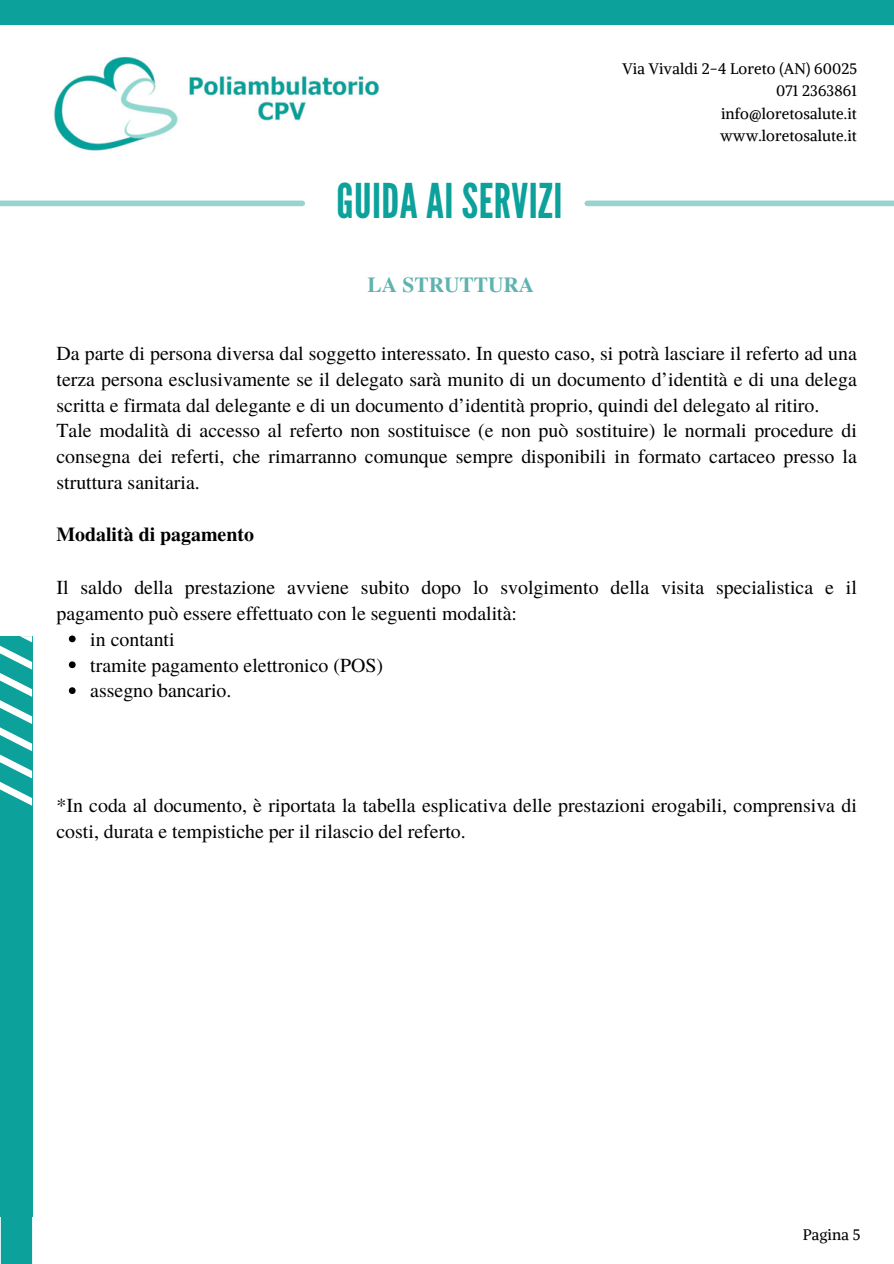
<style>
.page{position:relative;width:894px;height:1264px;background:#fff}
.page>*{position:absolute;margin:0;border:0;box-sizing:border-box;transform-origin:0 0}
.t1{font:47.85px "League Gothic";letter-spacing:.01em;color:#0ca19a}
.t2{font:700 21.3px "Te X Gyre Termes";color:#5fb3ae}
.t3{font:19.8px/25.8px "Te X Gyre Termes";color:#000}
.t4{font:700 19.8px "Te X Gyre Termes";color:#000}
.t5{font:15.15px/22.5px "Alike";letter-spacing:.01em;color:#000;text-align:right}
</style>
<div class="page">
<div style="left:0;top:0;width:893px;height:25px;background:#0ca19a"></div>
<div style="left:1px;top:636px;width:31px;height:580px;background:#0ca19a"></div>
<div style="left:1px;top:1213px;width:31px;height:50px;background:#0ca19a"></div>
<svg style="left:0;top:778px;width:32px;height:27px"></svg>
<svg style="left:0;top:751px;width:32px;height:27px"></svg>
<svg style="left:0;top:724px;width:32px;height:27px"></svg>
<svg style="left:0;top:697px;width:32px;height:27px"></svg>
<svg style="left:0;top:669px;width:32px;height:28px"></svg>
<svg style="left:0;top:636px;width:32px;height:33px"></svg>
<svg style="left:20px;top:636px;width:12px;height:6px"></svg>
<img style="left:53px;top:56px;width:327px;height:95px">
<div style="left:0;top:200px;width:302px;height:6px;background:#97d4ce"></div>
<div style="left:587px;top:200px;width:306px;height:6px;background:#97d4ce"></div>
<svg style="left:69px;top:635px;width:7px;height:7px"></svg>
<svg style="left:69px;top:661px;width:7px;height:7px"></svg>
<svg style="left:69px;top:687px;width:7px;height:7px"></svg>
<p class="t1" style="left:336px;top:173px;width:227px">GUIDA AI SERVIZI</p>
<h3 class="t2" style="left:367px;top:268px;width:168px">LA STRUTTURA</h3>
<p class="t5" style="left:622px;top:57px;width:236px">Via Vivaldi 2-4 Loreto (AN) 60025<br>071 2363861</p>
<p class="t5" style="left:720px;top:102px;width:138px;text-align:left">info@loretosalute.it www.loretosalute.it</p>
<p class="t3" style="left:56px;top:339px;width:801px">Da parte di persona diversa dal soggetto interessato. In questo caso, si potrà lasciare il referto ad una terza persona esclusivamente se il delegato sarà munito di un documento d’identità e di una delega scritta e firmata dal delegante e di un documento d’identità proprio, quindi del delegato al ritiro.<br>Tale modalità di accesso al referto non sostituisce (e non può sostituire) le normali procedure di consegna dei referti, che rimarranno comunque sempre disponibili in formato cartaceo presso la struttura sanitaria.</p>
<p class="t4" style="left:56px;top:519px;width:199px">Modalità di pagamento</p>
<h1 class="t3" style="left:56px;top:573px;width:801px">Il saldo della prestazione avviene subito dopo lo svolgimento della visita specialistica e il pagamento può essere effettuato con le seguenti modalità:</h1>
<p class="t3" style="left:90px;top:625px;width:86px">in contanti</p>
<h2 class="t3" style="left:90px;top:651px;width:294px">tramite pagamento elettronico (POS)</h2>
<h4 class="t3" style="left:90px;top:677px;width:143px">assegno bancario.</h4>
<p class="t3" style="left:56px;top:791px;width:801px">*In coda al documento, è riportata la tabella esplicativa delle prestazioni erogabili, comprensiva di costi, durata e tempistiche per il rilascio del referto.</p>
<h4 class="t5" style="left:802px;top:1223px;width:59px">Pagina 5</h4>
</div>
